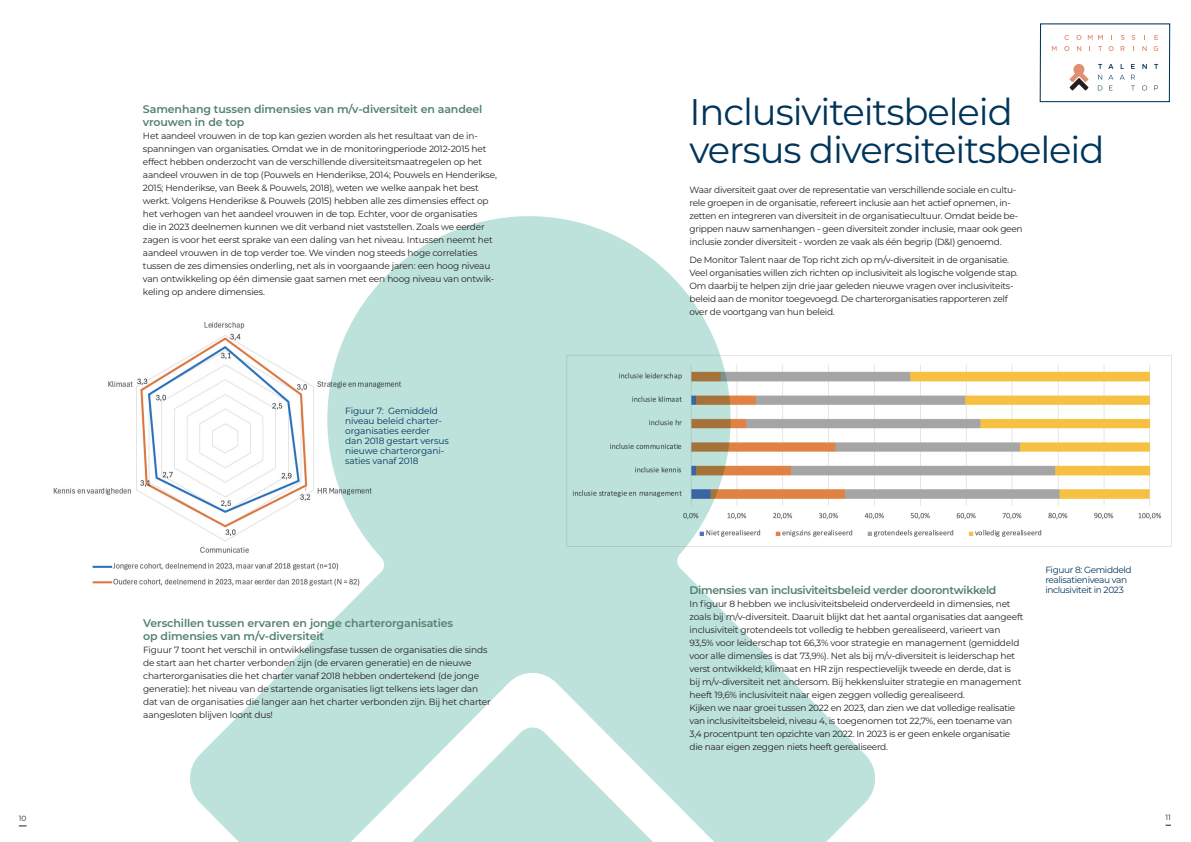
<style>
.page{position:relative;width:1191px;height:842px;background:#fff}
.page>*{position:absolute;margin:0;border:0;box-sizing:border-box;transform-origin:0 0}
.t1{font:37px "Montserrat";letter-spacing:-.03em;color:#00355a}
.Alineastijl_1{font:600 11px/13px "Montserrat";letter-spacing:-.01em;color:#53826d}
.Alineastijl_1-2{font:600 11px "Montserrat";letter-spacing:-.03em;color:#53826d}
.Alineastijl_1-3{font:9px/13px "Montserrat";letter-spacing:-.02em;color:#231f20}
.t2{font:9px/10px "Montserrat";letter-spacing:-.01em;color:#00355a}
.t3{font:9px/10px "Montserrat";letter-spacing:-.04em;color:#00355a}
.t4{font:7.5px "Montserrat";color:#231f20}
</style>
<div class="page">
<svg style="left:1039px;top:23px;width:131px;height:80px"></svg>
<svg style="left:228px;top:216px;width:609px;height:510px;fill:#bde2dc"></svg>
<svg style="left:190px;top:726px;width:685px;height:116px;fill:#bde2dc"></svg>
<img style="left:558px;top:347px;width:614px;height:218px">
<img style="left:53px;top:321px;width:352px;height:270px">
<p class="Alineastijl_1" style="left:143px;top:103px;width:341px">Samenhang tussen dimensies van m/v-diversiteit en aandeel vrouwen in de top</p>
<p class="Alineastijl_1-3" style="left:143px;top:129px;width:355px">Het aandeel vrouwen in de top kan gezien worden als het resultaat van de in&shy;spanningen van organisaties. Omdat we in de monitoringperiode 2012-2015 het effect hebben onderzocht van de verschillende diversiteitsmaatregelen op het aandeel vrouwen in de top (Pouwels en Henderikse, 2014; Pouwels en Henderikse, 2015; Henderikse, van Beek &amp; Pouwels, 2018), weten we welke aanpak het best werkt. Volgens Henderikse &amp; Pouwels (2015) hebben alle zes dimensies effect op het verhogen van het aandeel vrouwen in de top. Echter, voor de organisaties<br>die in 2023 deelnemen kunnen we dit verband niet vaststellen. Zoals we eerder zagen is voor het eerst sprake van een daling van het niveau. Intussen neemt het aandeel vrouwen in de top verder toe. We vinden nog steeds hoge correlaties tussen de zes dimensies onderling, net als in voorgaande jaren: een hoog niveau van ontwikkeling op één dimensie gaat samen met een hoog niveau van ontwik&shy;keling op andere dimensies.</p>
<p class="t2" style="left:345px;top:406px;width:105px">Figuur 7: Gemiddeld niveau beleid charter&shy;organisaties eerder dan 2018 gestart versus nieuwe charterorgani&shy;saties vanaf 2018</p>
<p class="Alineastijl_1" style="left:143px;top:616px;width:312px">Verschillen tussen ervaren en jonge charterorganisaties</p>
<p class="Alineastijl_1" style="left:143px;top:629px;width:183px">op dimensies van m/v-diversiteit</p>
<p class="Alineastijl_1-3" style="left:143px;top:643px;width:349px">Figuur 7 toont het verschil in ontwikkelingsfase tussen de organisaties die sinds de start aan het charter verbonden zijn (de ervaren generatie) en de nieuwe charterorganisaties die het charter vanaf 2018 hebben ondertekend (de jonge generatie): het niveau van de startende organisaties ligt telkens iets lager dan dat van de organisaties die langer aan het charter verbonden zijn. Bij het charter aangesloten blijven loont dus!</p>
<p class="t1" style="left:689px;top:87px;width:325px">Inclusiviteitsbeleid</p>
<p class="t1" style="left:689px;top:125px;width:416px">versus diversiteitsbeleid</p>
<p class="Alineastijl_1-3" style="left:689px;top:183px;width:334px">Waar diversiteit gaat over de representatie van verschillende sociale en cultu&shy;rele groepen in de organisatie, refereert inclusie aan het actief opnemen, in&shy;zetten en integreren van diversiteit in de organisatiecultuur. Omdat beide be&shy;grippen nauw samenhangen - geen diversiteit zonder inclusie, maar ook geen inclusie zonder diversiteit - worden ze vaak als één begrip (D&amp;I) genoemd.</p>
<p class="Alineastijl_1-3" style="left:689px;top:253px;width:330px">De Monitor Talent naar de Top richt zich op m/v-diversiteit in de organisatie.<br>Veel organisaties willen zich richten op inclusiviteit als logische volgende stap.<br>Om daarbij te helpen zijn drie jaar geleden nieuwe vragen over inclusiviteits&shy;beleid aan de monitor toegevoegd. De charterorganisaties rapporteren zelf over de voortgang van hun beleid.</p>
<p class="Alineastijl_1-2" style="left:689px;top:582px;width:308px">Dimensies van inclusiviteitsbeleid verder doorontwikkeld</p>
<p class="Alineastijl_1-3" style="left:689px;top:597px;width:335px">In figuur 8 hebben we inclusiviteitsbeleid onderverdeeld in dimensies, net zoals bij m/v-diversiteit. Daaruit blijkt dat het aantal organisaties dat aangeeft inclusiviteit grotendeels tot volledig te hebben gerealiseerd, varieert van 93,5% voor leiderschap tot 66,3% voor strategie en management (gemiddeld voor alle dimensies is dat 73,9%). Net als bij m/v-diversiteit is leiderschap het verst ontwikkeld; klimaat en HR zijn respectievelijk tweede en derde, dat is bij m/v-diversiteit net andersom. Bij hekkensluiter strategie en management heeft 19,6% inclusiviteit naar eigen zeggen volledig gerealiseerd.</p>
<p class="Alineastijl_1-3" style="left:689px;top:701px;width:327px">Kijken we naar groei tussen 2022 en 2023, dan zien we dat volledige realisatie van inclusiviteitsbeleid, niveau 4, is toegenomen tot 22,7%, een toename van 3,4 procentpunt ten opzichte van 2022. In 2023 is er geen enkele organisatie die naar eigen zeggen niets heeft gerealiseerd.</p>
<p class="t3" style="left:1045px;top:565px;width:88px">Figuur 8: Gemiddeld realisatieniveau van inclusiviteit in 2023</p>
<p class="t4" style="left:19px;top:813px;width:9px">10</p>
<p class="t4" style="left:1165px;top:812px;width:7px">11</p>
</div>
